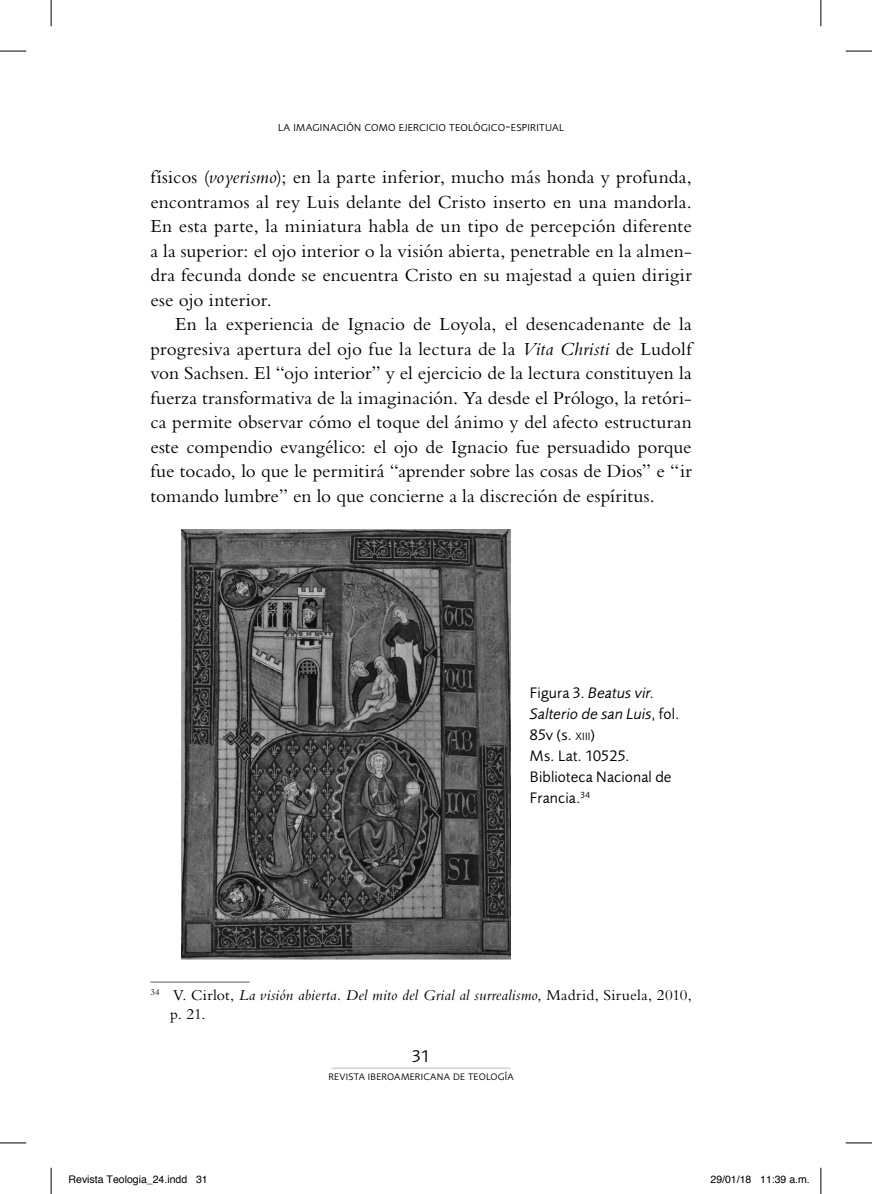
<style>
.page{position:relative;width:872px;height:1194px;background:#fff}
.page>*{position:absolute;margin:0;border:0;box-sizing:border-box;transform-origin:0 0}
.TXT_sangria{font:19.25px/24.5px "Bembo Std";letter-spacing:.02em;color:#000;text-align:justify}
.t1{font:17.5px "EADS Sans";color:#000}
.Pie_figura{font:15.75px/21px "EADS Sans";letter-spacing:.01em;color:#000}
.Nota_pie{font:italic 15.75px/18.4px "Bembo Std";letter-spacing:.01em;color:#000}
.t2{font:10.5px "Helvetica";color:#000}
.t3{font:10.33px "EADS Sans";letter-spacing:.025em;color:#000}
.t4{font:9.8px "EADS Sans";letter-spacing:.025em;color:#000}
.s1{font-size:14.88px}
.s2{font-style:italic}
.s3{font-size:11.03px}
.s4{font-style:normal}
</style>
<div class="page">
<hr style="left:331px;top:1067px;width:179px;height:1px;background:#bcbec0">
<hr style="left:150px;top:981px;width:99px;height:1px;background:#58595b">
<img style="left:182px;top:530px;width:327px;height:429px">
<svg style="left:0;top:51px;width:26px;height:1px"></svg>
<svg style="left:845px;top:51px;width:26px;height:1px"></svg>
<svg style="left:0;top:1142px;width:26px;height:1px"></svg>
<svg style="left:845px;top:1142px;width:26px;height:1px"></svg>
<svg style="left:51px;top:0;width:1px;height:26px"></svg>
<svg style="left:51px;top:1167px;width:1px;height:26px"></svg>
<svg style="left:820px;top:0;width:1px;height:26px"></svg>
<svg style="left:820px;top:1167px;width:1px;height:26px"></svg>
<p class="t3" style="left:278px;top:122px;width:287px">LA IMAGINACIÓN COMO EJERCICIO TEOLÓGICO<span class="s1">-</span>ESPIRITUAL</p>
<p class="TXT_sangria" style="left:150px;top:164px;width:542px">físicos (<span class="s2">voyerismo</span>); en la parte inferior, mucho más honda y profunda, encontramos al rey Luis delante del Cristo inserto en una mandorla.<br>En esta parte, la miniatura habla de un tipo de percepción diferente a la superior: el ojo interior o la visión abierta, penetrable en la almen&shy;dra fecunda donde se encuentra Cristo en su majestad a quien dirigir ese ojo interior.</p>
<p class="TXT_sangria" style="left:150px;top:311px;width:544px;text-indent:25px">En la experiencia de Ignacio de Loyola, el desencadenante de la progresiva apertura del ojo fue la lectura de la <span class="s2">Vita Christi</span> de Ludolf von Sachsen. El “ojo interior” y el ejercicio de la lectura constituyen la fuerza transformativa de la imaginación. Ya desde el Prólogo, la retóri&shy;ca permite observar cómo el toque del ánimo y del afecto estructuran este compendio evangélico: el ojo de Ignacio fue persuadido porque fue tocado, lo que le permitirá “aprender sobre las cosas de Dios” e “ir tomando lumbre” en lo que concierne a la discreción de espíritus.<sup>34</sup></p>
<p class="Pie_figura" style="left:529px;top:682px;width:151px">Figura 3. <span class="s2">Beatus vir</span>.<br><span class="s2">Salterio de san Luis</span>, fol.<br>85v (s. <span class="s3">XIII</span>)<br>Ms. Lat. 10525.<br>Biblioteca Nacional de<br>Francia.<sup>34</sup></p>
<p class="Nota_pie" style="left:170px;top:986px;width:522px;text-indent:-20px"><sup>34</sup> <span class="s4">V. Cirlot,</span> La visión abierta. Del mito del Grial al surrealismo<span class="s4">, Madrid, Siruela, 2010, p. 21.</span></p>
<p class="t1" style="left:412px;top:1045px;width:19px">31</p>
<p class="t4" style="left:328px;top:1071px;width:187px">REVISTA IBEROAMERICANA DE TEOLOGÍA</p>
<p class="t2" style="left:69px;top:1171px;width:140px">Revista Teologia_24.indd 31</p>
<p class="t2" style="left:710px;top:1171px;width:101px">29/01/18 11:39 a.m.</p>
</div>
